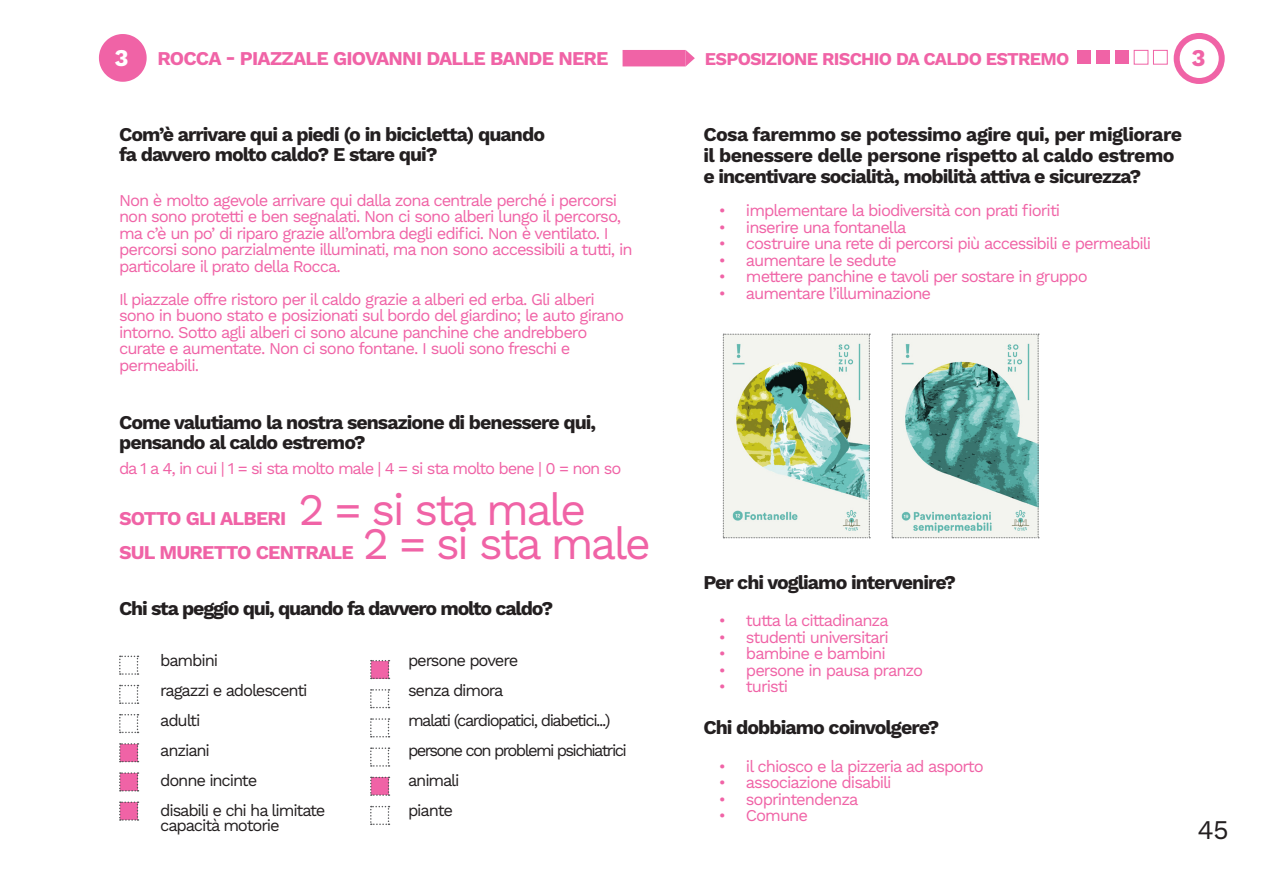
<style>
.page{position:relative;width:1263px;height:893px;background:#fff}
.page>*{position:absolute;margin:0;border:0;box-sizing:border-box;transform-origin:0 0}
.t1{font:45px "Work Sans";letter-spacing:-.06em;color:#f063a6}
.t2{font:27px "Work Sans";color:#231f20}
.t3{font:700 24px "Work Sans";color:#fff}
.t4{font:700 24px "Work Sans";color:#f063a6}
.t5{font:700 19.5px "Work Sans";letter-spacing:-.05em;color:#231f20}
.t6{font:700 19.5px "Work Sans";letter-spacing:-.03em;color:#231f20}
.t7{font:700 19.5px "Work Sans";letter-spacing:-.04em;color:#f063a6}
.t8{font:700 18px "Work Sans";letter-spacing:-.04em;color:#f063a6}
.t9{font:16.5px/16.5px "Work Sans";letter-spacing:-.06em;color:#f063a6}
.t10{font:16.5px "Work Sans";letter-spacing:-.07em;color:#231f20}
.t11{font:16.5px "Work Sans";letter-spacing:-.09em;color:#231f20}
.t12{font:16.5px "Work Sans";letter-spacing:-.1em;color:#231f20}
</style>
<div class="page">
<svg style="left:119px;top:656px;width:19px;height:19px"></svg>
<svg style="left:119px;top:685px;width:19px;height:19px"></svg>
<svg style="left:119px;top:801px;width:19px;height:20px"></svg>
<svg style="left:119px;top:772px;width:19px;height:19px"></svg>
<svg style="left:119px;top:743px;width:19px;height:19px"></svg>
<svg style="left:119px;top:714px;width:19px;height:19px"></svg>
<svg style="left:370px;top:660px;width:19px;height:19px"></svg>
<svg style="left:370px;top:689px;width:19px;height:19px"></svg>
<svg style="left:370px;top:806px;width:19px;height:19px"></svg>
<svg style="left:370px;top:777px;width:19px;height:19px"></svg>
<svg style="left:370px;top:747px;width:19px;height:20px"></svg>
<svg style="left:370px;top:718px;width:19px;height:19px"></svg>
<div style="left:106px;top:42px;width:33px;height:32px;background:#f063a6;border-radius:50%"></div>
<div style="left:99px;top:34px;width:48px;height:48px;border:15px solid #f063a6;border-radius:50%"></div>
<div style="left:622px;top:50px;width:64px;height:16px;background:#f063a6"></div>
<svg style="left:686px;top:50px;width:9px;height:16px"></svg>
<div style="left:1077px;top:50px;width:14px;height:14px;background:#f063a6"></div>
<div style="left:1096px;top:50px;width:14px;height:14px;background:#f063a6"></div>
<div style="left:1115px;top:50px;width:14px;height:14px;background:#f063a6"></div>
<div style="left:1134px;top:50px;width:14px;height:15px;border:1px solid #f063a6"></div>
<div style="left:1153px;top:50px;width:15px;height:15px;border:1px solid #f063a6"></div>
<div style="left:1174px;top:33px;width:51px;height:51px;border:6px solid #f063a6;border-radius:50%"></div>
<svg style="left:723px;top:334px;width:147px;height:204px"></svg>
<svg style="left:892px;top:334px;width:147px;height:204px"></svg>
<p class="t3" style="left:115px;top:43px;width:16px">3</p>
<p class="t8" style="left:705px;top:48px;width:366px">ESPOSIZIONE RISCHIO DA CALDO ESTREMO</p>
<p class="t4" style="left:1191px;top:44px;width:16px">3</p>
<p class="t7" style="left:157px;top:47px;width:453px">ROCCA - PIAZZALE GIOVANNI DALLE BANDE NERE</p>
<p class="t5" style="left:119px;top:123px;width:427px">Com’è arrivare qui a piedi (o in bicicletta) quando</p>
<p class="t5" style="left:119px;top:143px;width:320px">fa davvero molto caldo? E stare qui?</p>
<p class="t9" style="left:119px;top:193px;width:515px">Non è molto agevole arrivare qui dalla zona centrale perché i percorsi non sono protetti e ben segnalati. Non ci sono alberi lungo il percorso, ma c’è un po’ di riparo grazie all’ombra degli edifici. Non è ventilato. I percorsi sono parzialmente illuminati, ma non sono accessibili a tutti, in particolare il prato della Rocca.</p>
<p class="t9" style="left:119px;top:292px;width:507px">Il piazzale offre ristoro per il caldo grazie a alberi ed erba. Gli alberi sono in buono stato e posizionati sul bordo del giardino; le auto girano intorno. Sotto agli alberi ci sono alcune panchine che andrebbero curate e aumentate. Non ci sono fontane. I suoli sono freschi e permeabili.</p>
<p class="t5" style="left:119px;top:411px;width:479px">Come valutiamo la nostra sensazione di benessere qui,</p>
<p class="t5" style="left:119px;top:431px;width:248px">pensando al caldo estremo?</p>
<p class="t9" style="left:119px;top:461px;width:504px">da 1 a 4, in cui | 1 = si sta molto male | 4 = si sta molto bene | 0 = non so</p>
<p class="t1" style="left:298px;top:483px;width:289px">2 = si sta male</p>
<p class="t7" style="left:119px;top:541px;width:236px">SUL MURETTO CENTRALE</p>
<p class="t7" style="left:119px;top:507px;width:169px">SOTTO GLI ALBERI</p>
<p class="t1" style="left:363px;top:517px;width:289px">2 = si sta male</p>
<p class="t5" style="left:119px;top:597px;width:436px">Chi sta peggio qui, quando fa davvero molto caldo?</p>
<p class="t10" style="left:160px;top:651px;width:59px">bambini</p>
<p class="t10" style="left:160px;top:681px;width:149px">ragazzi e adolescenti</p>
<p class="t10" style="left:160px;top:711px;width:42px">adulti</p>
<p class="t10" style="left:160px;top:741px;width:51px">anziani</p>
<p class="t10" style="left:160px;top:771px;width:99px">donne incinte</p>
<p class="t10" style="left:160px;top:801px;width:167px">disabili e chi ha limitate</p>
<p class="t10" style="left:160px;top:816px;width:121px">capacità motorie</p>
<p class="t10" style="left:408px;top:651px;width:112px">persone povere</p>
<p class="t10" style="left:408px;top:681px;width:97px">senza dimora</p>
<p class="t11" style="left:408px;top:711px;width:204px">malati (cardiopatici, diabetici...)</p>
<p class="t12" style="left:408px;top:741px;width:220px">persone con problemi psichiatrici</p>
<p class="t10" style="left:408px;top:771px;width:53px">animali</p>
<p class="t10" style="left:408px;top:801px;width:46px">piante</p>
<p class="t6" style="left:703px;top:123px;width:480px">Cosa faremmo se potessimo agire qui, per migliorare</p>
<p class="t6" style="left:703px;top:144px;width:473px">il benessere delle persone rispetto al caldo estremo</p>
<p class="t5" style="left:703px;top:165px;width:440px">e incentivare socialità, mobilità attiva e sicurezza?</p>
<p class="t9" style="left:719px;top:203px;width:343px">• implementare la biodiversità con prati fioriti</p>
<p class="t9" style="left:719px;top:220px;width:189px">• inserire una fontanella</p>
<p class="t9" style="left:719px;top:236px;width:434px">• costruire una rete di percorsi più accessibili e permeabili</p>
<p class="t9" style="left:719px;top:253px;width:179px">• aumentare le sedute</p>
<p class="t9" style="left:719px;top:269px;width:370px">• mettere panchine e tavoli per sostare in gruppo</p>
<p class="t9" style="left:719px;top:286px;width:214px">• aumentare l’illuminazione</p>
<p class="t5" style="left:703px;top:571px;width:254px">Per chi vogliamo intervenire?</p>
<p class="t9" style="left:719px;top:613px;width:171px">• tutta la cittadinanza</p>
<p class="t9" style="left:719px;top:630px;width:171px">• studenti universitari</p>
<p class="t9" style="left:719px;top:646px;width:168px">• bambine e bambini</p>
<p class="t9" style="left:719px;top:663px;width:206px">• persone in pausa pranzo</p>
<p class="t9" style="left:719px;top:679px;width:71px">• turisti</p>
<p class="t5" style="left:703px;top:716px;width:238px">Chi dobbiamo coinvolgere?</p>
<p class="t9" style="left:719px;top:759px;width:266px">• il chiosco e la pizzeria ad asporto</p>
<p class="t9" style="left:719px;top:775px;width:174px">• associazione disabili</p>
<p class="t9" style="left:719px;top:792px;width:141px">• soprintendenza</p>
<p class="t9" style="left:719px;top:808px;width:91px">• Comune</p>
<p class="t2" style="left:1197px;top:814px;width:33px">45</p>
</div>
